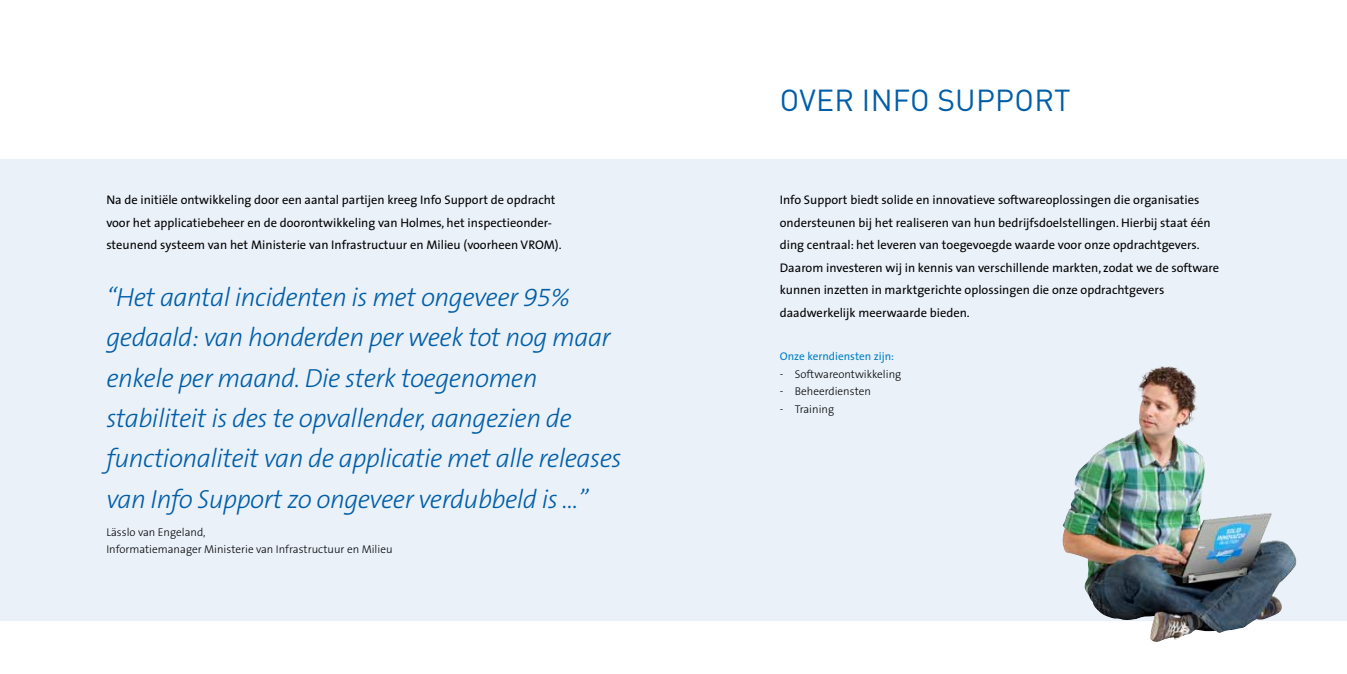
<style>
.page{position:relative;width:1347px;height:674px;background:#fff}
.page>*{position:absolute;margin:0;border:0;box-sizing:border-box;transform-origin:0 0}
.t1{font:30px "DINOT";letter-spacing:.01em;color:#005ea8}
.t2{font:italic 300 26.25px/40.2px "The Sans B3";letter-spacing:-.02em;color:#005ea8}
.t3{font:12.5px/22.5px "The Sans";color:#000}
.t4{font:300 11.25px/17.5px "The Sans B3";color:#000}
.t5{font:11.25px "The Sans";color:#0081c7}
</style>
<div class="page">
<div style="left:0;top:159px;width:1346px;height:461px;background:#eaf1f9"></div>
<img style="left:1062px;top:366px;width:166px;height:275px">
<p class="t3" style="left:106px;top:188px;width:457px">Na de initiële ontwikkeling door een aantal partijen kreeg Info Support de opdracht voor het applicatiebeheer en de doorontwikkeling van Holmes, het inspectieonder&shy;steunend systeem van het Ministerie van Infrastructuur en Milieu (voorheen VROM).</p>
<p class="t2" style="left:106px;top:278px;width:517px">“Het aantal incidenten is met ongeveer 95% gedaald: van honderden per week tot nog maar enkele per maand. Die sterk toegenomen stabiliteit is des te opvallender, aangezien de functionaliteit van de applicatie met alle releases van Info Support zo ongeveer verdubbeld is …”</p>
<p class="t4" style="left:106px;top:523px;width:288px">Lässlo van Engeland,<br>Informatiemanager Ministerie van Infrastructuur en Milieu</p>
<h1 class="t1" style="left:780px;top:80px;width:292px">OVER I NFO SUPPORT</h1>
<p class="t3" style="left:780px;top:188px;width:441px">Info Support biedt solide en innovatieve softwareoplossingen die organisaties ondersteunen bij het realiseren van hun bedrijfsdoelstellingen. Hierbij staat één ding centraal: het leveren van toegevoegde waarde voor onze opdrachtgevers.<br>Daarom investeren wij in kennis van verschillende markten, zodat we de software kunnen inzetten in marktgerichte oplossingen die onze opdrachtgevers daadwerkelijk meerwaarde bieden.</p>
<p class="t5" style="left:780px;top:347px;width:116px">Onze kerndiensten zijn:</p>
<p class="t4" style="left:780px;top:366px;width:123px">- Softwareontwikkeling</p>
<p class="t4" style="left:780px;top:383px;width:93px">- Beheerdiensten</p>
<p class="t4" style="left:780px;top:401px;width:56px">- Training</p>
</div>
